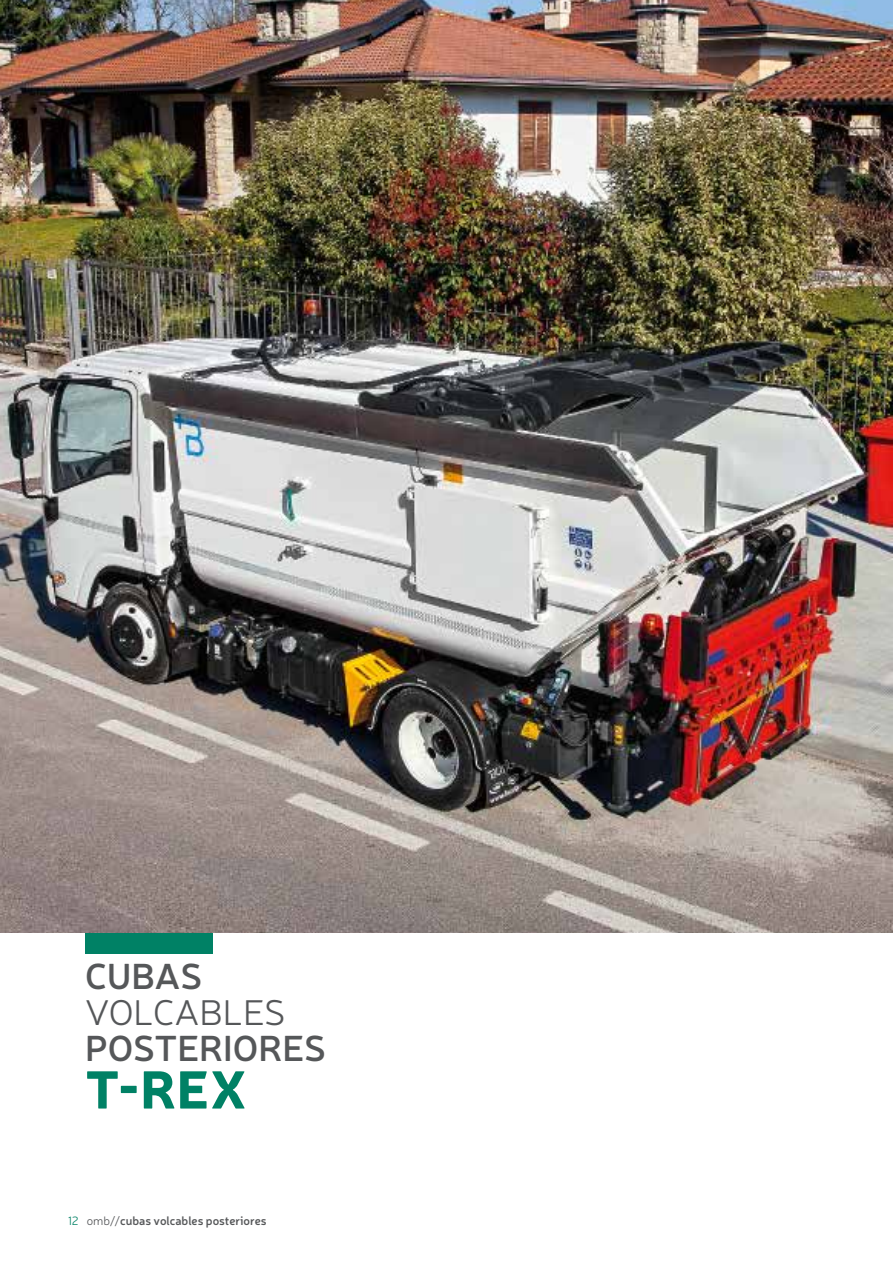
<style>
.page{position:relative;width:893px;height:1263px;background:#fff}
.page>*{position:absolute;margin:0;border:0;box-sizing:border-box;transform-origin:0 0}
.t1{font:900 52.5px "Neris";color:#008165}
.t2{font:600 36px "Neris";color:#555759}
.t3{font:300 36px "Neris";letter-spacing:-.005em;color:#555759}
.t4{font:300 12.15px "Neris";color:#008165}
.t5{font:600 12px "Neris";color:#555759}
.s1{font-weight:300}
</style>
<div class="page">
<div style="left:85px;top:932px;width:128px;height:22px;background:#008165"></div>
<img style="left:0;top:0;width:893px;height:932px">
<h2 class="t2" style="left:85px;top:951px;width:119px">CUBAS</h2>
<h2 class="t3" style="left:85px;top:989px;width:202px">VOLCABLES</h2>
<h2 class="t2" style="left:85px;top:1023px;width:242px">POSTERIORES</h2>
<h1 class="t1" style="left:85px;top:1051px;width:163px">T-REX</h1>
<p class="t4" style="left:68px;top:1213px;width:12px">12</p>
<p class="t5" style="left:87px;top:1213px;width:181px"><span class="s1">omb//</span>cubas volcables posteriores</p>
</div>
